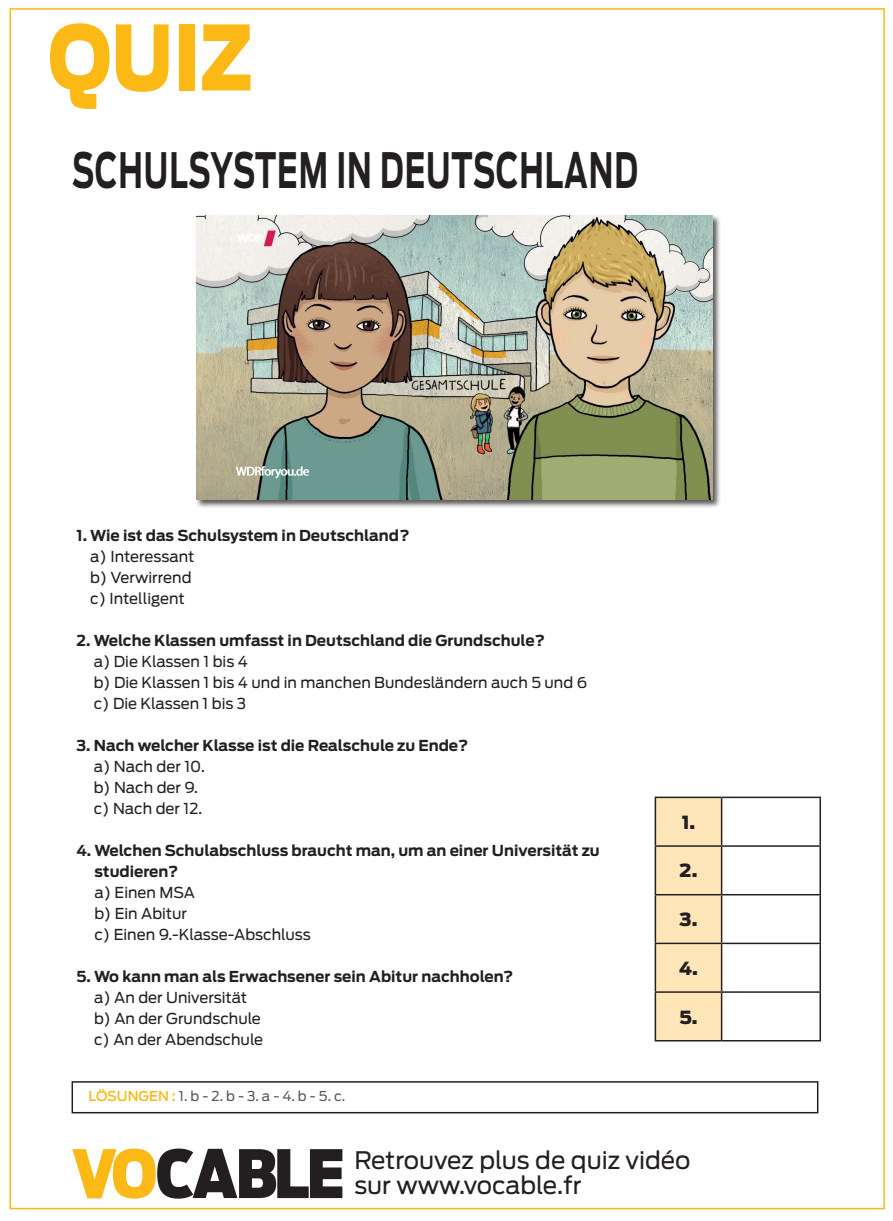
<style>
.page{position:relative;width:893px;height:1221px;background:#fff}
.page>*{position:absolute;margin:0;border:0;box-sizing:border-box;transform-origin:0 0}
.t1{font:900 89.1px "Antenna";color:#fcb814;scale:.83 1}
.t2{font:700 48.45px "Antenna";letter-spacing:.03em;color:#231f20;scale:.62 1}
.t3{font:24px/25.5px "Antenna";color:#231f20}
.t4{font:900 18px "Antenna";color:#231f20}
.t5{font:15px/21px "Antenna";color:#231f20}
.t6{font:700 15px/21px "Antenna";color:#231f20}
.t7{font:13.5px "Antenna";color:#57585a}
.s1{font-weight:500;color:#fcb814}
</style>
<div class="page">
<div style="left:72px;top:1081px;width:746px;height:32px;border:2px solid #231f20"></div>
<div style="left:195px;top:214px;width:526px;height:294px;background:#231f20;opacity:.75"></div>
<img style="left:196px;top:216px;width:516px;height:284px">
<svg style="left:72px;top:1148px;width:270px;height:50px"></svg>
<div style="left:656px;top:798px;width:65px;height:241px;background:#fee6b9"></div>
<hr style="left:655px;top:796px;width:67px;height:2px;background:#231f20">
<hr style="left:655px;top:798px;width:1px;height:47px;background:#231f20">
<hr style="left:722px;top:796px;width:99px;height:2px;background:#231f20">
<hr style="left:721px;top:798px;width:1px;height:47px;background:#231f20">
<hr style="left:819px;top:798px;width:2px;height:47px;background:#231f20">
<hr style="left:655px;top:845px;width:67px;height:1px;background:#231f20">
<hr style="left:655px;top:846px;width:1px;height:47px;background:#231f20">
<hr style="left:722px;top:845px;width:99px;height:1px;background:#231f20">
<hr style="left:721px;top:846px;width:1px;height:47px;background:#231f20">
<hr style="left:819px;top:846px;width:2px;height:47px;background:#231f20">
<hr style="left:655px;top:893px;width:67px;height:2px;background:#231f20">
<hr style="left:655px;top:895px;width:1px;height:47px;background:#231f20">
<hr style="left:722px;top:893px;width:99px;height:2px;background:#231f20">
<hr style="left:721px;top:895px;width:1px;height:47px;background:#231f20">
<hr style="left:819px;top:895px;width:2px;height:47px;background:#231f20">
<hr style="left:655px;top:942px;width:67px;height:2px;background:#231f20">
<hr style="left:655px;top:944px;width:1px;height:47px;background:#231f20">
<hr style="left:722px;top:942px;width:99px;height:2px;background:#231f20">
<hr style="left:721px;top:944px;width:1px;height:47px;background:#231f20">
<hr style="left:819px;top:944px;width:2px;height:47px;background:#231f20">
<hr style="left:655px;top:991px;width:67px;height:1px;background:#231f20">
<hr style="left:655px;top:992px;width:1px;height:47px;background:#231f20">
<hr style="left:722px;top:991px;width:99px;height:1px;background:#231f20">
<hr style="left:721px;top:992px;width:1px;height:47px;background:#231f20">
<hr style="left:819px;top:992px;width:2px;height:47px;background:#231f20">
<hr style="left:655px;top:1039px;width:67px;height:2px;background:#231f20">
<hr style="left:722px;top:1039px;width:99px;height:2px;background:#231f20">
<h1 class="t1" style="left:48px;top:5px;width:248px">QUIZ</h1>
<h2 class="t2" style="left:72px;top:141px;width:914px">SCHULSYSTEM IN DEUTSCHLAND</h2>
<p class="t6" style="left:77px;top:524px;width:334px">1. Wie ist das Schulsystem in Deutschland?</p>
<p class="t5" style="left:90px;top:545px;width:106px">a) Interessant b) Verwirrend c) Intelligent</p>
<p class="t6" style="left:77px;top:629px;width:470px">2. Welche Klassen umfasst in Deutschland die Grundschule?</p>
<p class="t5" style="left:94px;top:650px;width:495px">a) Die Klassen 1 bis 4<br>b) Die Klassen 1 bis 4 und in manchen Bundesländern auch 5 und 6 c) Die Klassen 1 bis 3</p>
<p class="t6" style="left:77px;top:734px;width:393px">3. Nach welcher Klasse ist die Realschule zu Ende?</p>
<p class="t5" style="left:94px;top:755px;width:113px">a) Nach der 10. b) Nach der 9. c) Nach der 12.</p>
<p class="t6" style="left:94px;top:839px;width:507px;text-indent:-18px">4. Welchen Schulabschluss braucht man, um an einer Universität zu studieren?</p>
<p class="t5" style="left:94px;top:881px;width:218px">a) Einen MSA<br>b) Ein Abitur<br>c) Einen 9.-Klasse-Abschluss</p>
<p class="t6" style="left:77px;top:965px;width:438px">5. Wo kann man als Erwachsener sein Abitur nachholen?</p>
<p class="t5" style="left:94px;top:986px;width:171px">a) An der Universität b) An der Grundschule c) An der Abendschule</p>
<p class="t7" style="left:89px;top:1087px;width:258px"><span class="s1">LÖSUNGEN :</span> 1. b - 2. b - 3. a - 4. b - 5. c.</p>
<p class="t4" style="left:682px;top:811px;width:15px">1.</p>
<p class="t4" style="left:680px;top:860px;width:19px">2.</p>
<p class="t4" style="left:680px;top:908px;width:19px">3.</p>
<p class="t4" style="left:679px;top:957px;width:20px">4.</p>
<p class="t4" style="left:679px;top:1006px;width:20px">5.</p>
<h3 class="t3" style="left:354px;top:1147px;width:338px">Retrouvez plus de quiz vidéo sur www.vocable.fr</h3>
</div>
